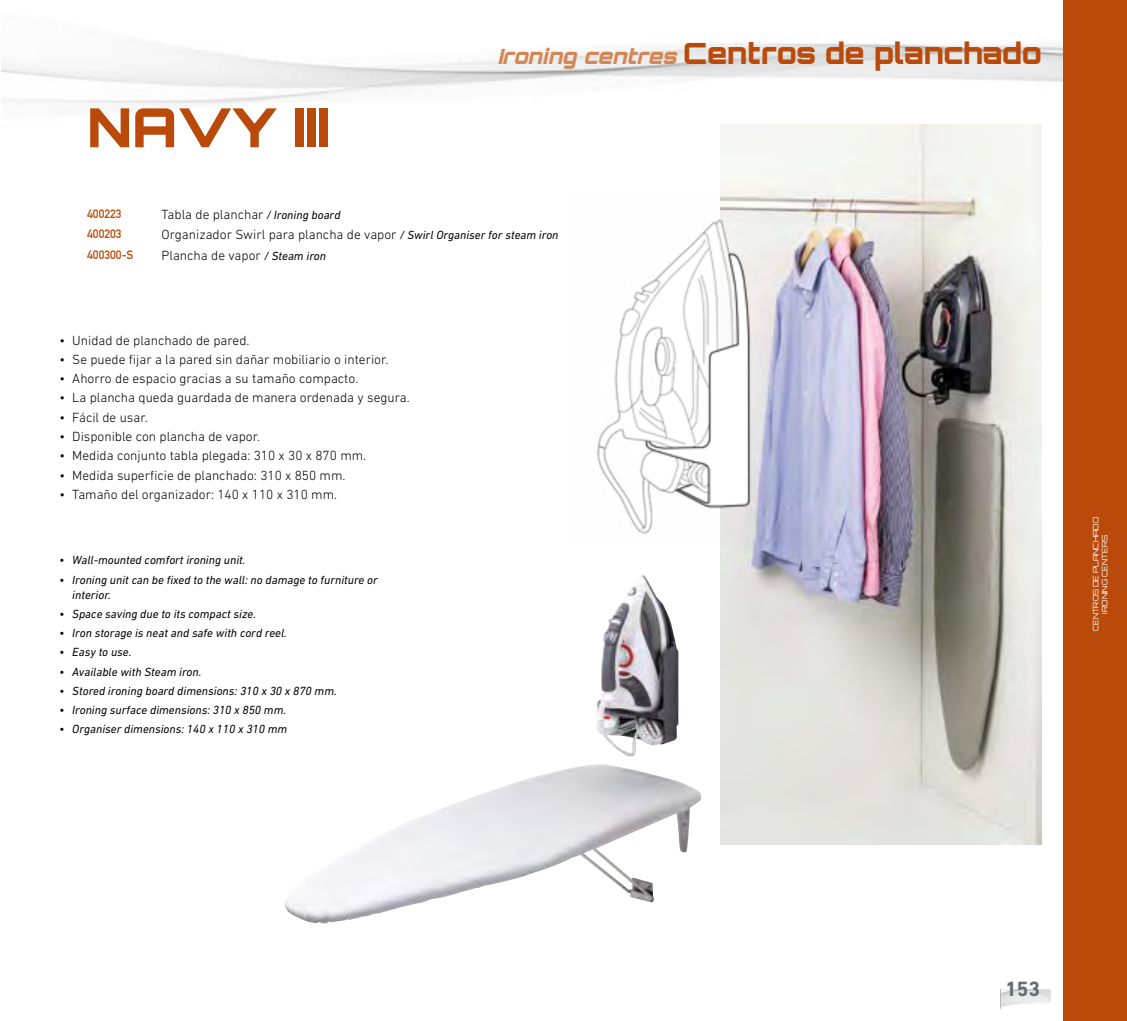
<style>
.page{position:relative;width:1127px;height:1021px;background:#fff}
.page>*{position:absolute;margin:0;border:0;box-sizing:border-box;transform-origin:0 0}
.t1{font:900 54px "Orbitron";color:#ba4a0a}
.t2{font:900 29.25px "Orbitron";color:#ba4a0a}
.t3{font:700 21px "DIN Next LT Pro";color:#656d70}
.t4{font:300 13.5px/20.5px "DIN Next LT Pro";color:#000}
.t5{font:italic 12px/15px "DIN Next LT Pro";color:#000}
.t6{font:700 12px/20.5px "DIN Alternate";color:#bb4b0a}
.t7{font:300 7.5px/9px "Orbitron";color:#fff;text-align:center}
.s1{font-style:italic;font-size:21px;color:#d48756}
.s2{font-weight:400;font-style:italic;font-size:12px}
</style>
<div class="page">
<img style="left:1001px;top:989px;width:49px;height:19px">
<img style="left:285px;top:575px;width:417px;height:349px">
<img style="left:720px;top:125px;width:322px;height:719px">
<img style="left:596px;top:187px;width:211px;height:360px">
<div style="left:1063px;top:0;width:64px;height:1020px;background:#ba4a0a"></div>
<h1 class="t1" style="left:87px;top:95px;width:242px">NAVY III</h1>
<h2 class="t2" style="left:497px;top:35px;width:546px"><span class="s1">Ironing centres</span>Centros de planchado</h2>
<p class="t6" style="left:87px;top:202px;width:48px">400223<br>400203<br>400300-S</p>
<p class="t4" style="left:162px;top:203px;width:398px">Tabla de planchar <span class="s2">/ Ironing board<br></span>Organizador Swirl para plancha de vapor <span class="s2">/ Swirl Organiser for steam iron<br></span>Plancha de vapor <span class="s2">/ Steam iron</span></p>
<p class="t4" style="left:60px;top:330px;width:191px">• Unidad de planchado de pared.</p>
<p class="t4" style="left:60px;top:349px;width:331px">• Se puede fijar a la pared sin dañar mobiliario o interior.</p>
<p class="t4" style="left:60px;top:368px;width:300px">• Ahorro de espacio gracias a su tamaño compacto.</p>
<p class="t4" style="left:60px;top:387px;width:352px">• La plancha queda guardada de manera ordenada y segura.</p>
<p class="t4" style="left:60px;top:407px;width:90px">• Fácil de usar.</p>
<p class="t4" style="left:60px;top:426px;width:202px">• Disponible con plancha de vapor.</p>
<p class="t4" style="left:60px;top:445px;width:308px">• Medida conjunto tabla plegada: 310 x 30 x 870 mm.</p>
<p class="t4" style="left:60px;top:464px;width:287px">• Medida superficie de planchado: 310 x 850 mm.</p>
<p class="t4" style="left:60px;top:484px;width:279px">• Tamaño del organizador: 140 x 110 x 310 mm.</p>
<p class="t5" style="left:60px;top:552px;width:188px">• Wall-mounted comfort ironing unit.</p>
<p class="t5" style="left:72px;top:572px;width:307px;text-indent:-13px">• Ironing unit can be fixed to the wall: no damage to furniture or interior.</p>
<p class="t5" style="left:60px;top:606px;width:198px">• Space saving due to its compact size.</p>
<p class="t5" style="left:60px;top:625px;width:229px">• Iron storage is neat and safe with cord reel.</p>
<p class="t5" style="left:60px;top:644px;width:73px">• Easy to use.</p>
<p class="t5" style="left:60px;top:664px;width:143px">• Available with Steam iron.</p>
<p class="t5" style="left:60px;top:683px;width:279px">• Stored ironing board dimensions: 310 x 30 x 870 mm.</p>
<p class="t5" style="left:60px;top:702px;width:228px">• Ironing surface dimensions: 310 x 850 mm.</p>
<p class="t5" style="left:60px;top:721px;width:229px">• Organiser dimensions: 140 x 110 x 310 mm</p>
<p class="t7" style="left:1091px;top:631px;width:116px;rotate:-90deg">CENTROS DE PLANCHADO<br>IRONING CENTERS</p>
<h3 class="t3" style="left:1005px;top:976px;width:37px">153</h3>
</div>
